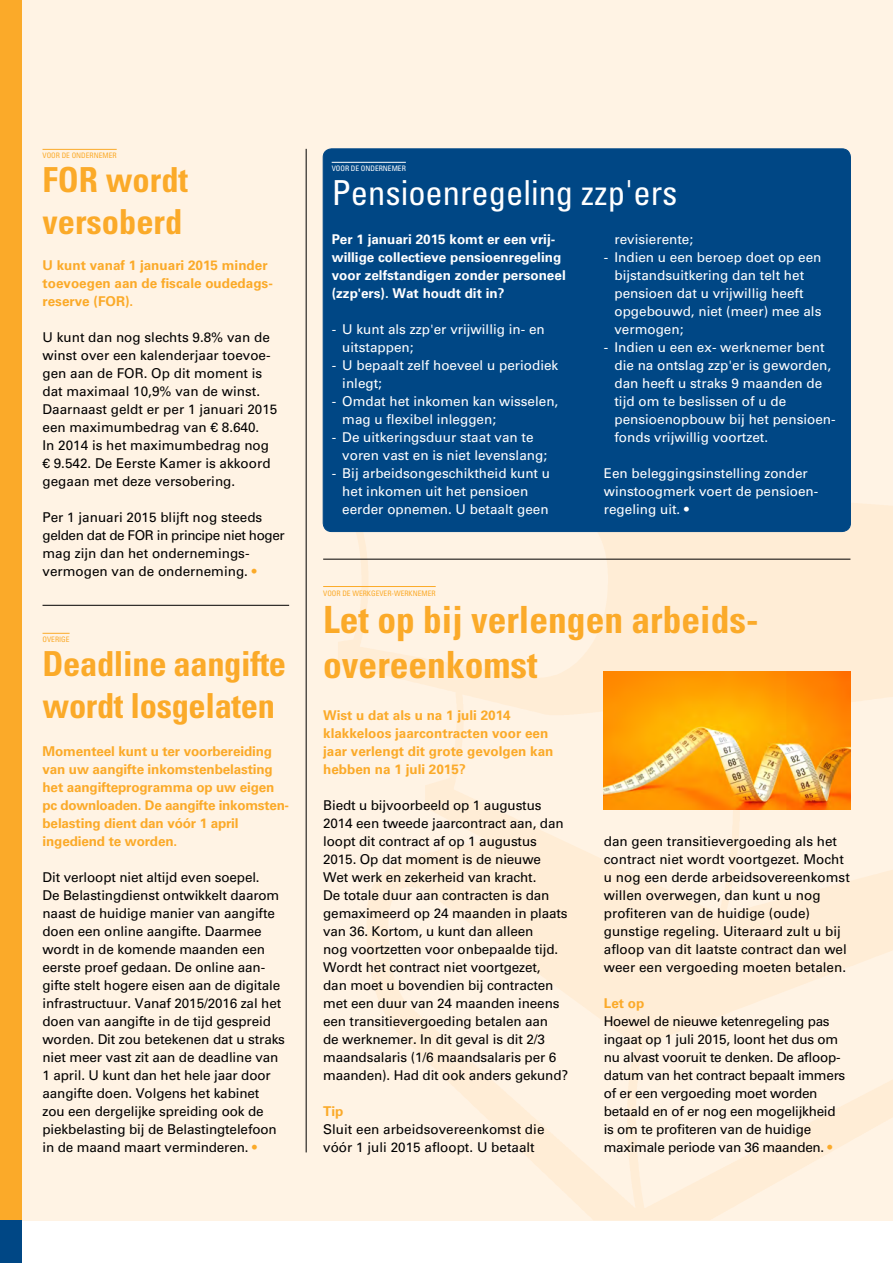
<style>
.page{position:relative;width:893px;height:1263px;background:#fff}
.page>*{position:absolute;margin:0;border:0;box-sizing:border-box;transform-origin:0 0}
.t1{font:700 condensed 37.5px/45px "Univers LT Std";color:#fbaa29}
.t2{font:700 condensed 34.5px/41.4px "Univers LT Std";letter-spacing:-.01em;color:#fbaa29}
.t3{font:condensed 34.5px "Univers LT Std";color:#fff}
.t4{font:13.5px/18px "Univers LT Std";letter-spacing:-.01em;color:#000}
.t5{font:13.5px/18px "Univers LT Std";color:#fff}
.t6{font:700 13.5px/18px "Univers LT Std";letter-spacing:-.01em;color:#fbaa29}
.t7{font:700 13.5px/18px "Univers LT Std";color:#fff}
.t8{font:condensed 7.5px "Univers LT Std";color:#fbaa29}
.t9{font:condensed 7.5px "Univers LT Std";color:#fff}
.s1{color:#fbaa29}
</style>
<div class="page">
<div style="left:0;top:0;width:893px;height:1220px;background:linear-gradient(to right,#fff4e5,#fdefdc)"></div>
<img style="left:337px;top:532px;width:205px;height:324px">
<div style="left:0;top:0;width:21px;height:1263px;background:#fbaa29"></div>
<div style="left:0;top:1220px;width:21px;height:43px;background:#004785"></div>
<div style="left:323px;top:149px;width:527px;height:382px;background:#004785;border-radius:9px"></div>
<img style="left:604px;top:672px;width:246px;height:137px">
<hr style="left:323px;top:559px;width:527px;height:1px;background:#000">
<hr style="left:306px;top:149px;width:1px;height:1003px;background:#000">
<hr style="left:332px;top:162px;width:74px;height:1px;background:#fff">
<hr style="left:323px;top:586px;width:113px;height:1px;background:#fbaa29">
<hr style="left:43px;top:605px;width:246px;height:1px;background:#000">
<hr style="left:43px;top:149px;width:74px;height:1px;background:#fbaa29">
<svg style="left:43px;top:633px;width:27px;height:1px"></svg>
<p class="t8" style="left:43px;top:151px;width:76px">VOOR DE ONDERNEMER</p>
<h2 class="t2" style="left:43px;top:159px;width:147px">FOR wordt versoberd</h2>
<p class="t6" style="left:43px;top:256px;width:232px">U kunt vanaf 1 januari 2015 minder toevoegen aan de fiscale oudedags&shy;reserve (FOR).</p>
<p class="t4" style="left:43px;top:328px;width:236px">U kunt dan nog slechts 9.8% van de winst over een kalenderjaar toevoe&shy;gen aan de FOR. Op dit moment is dat maximaal 10,9% van de winst.<br>Daarnaast geldt er per 1 januari 2015 een maximumbedrag van € 8.640.<br>In 2014 is het maximumbedrag nog € 9.542. De Eerste Kamer is akkoord gegaan met deze versobering.</p>
<p class="t4" style="left:43px;top:508px;width:244px">Per 1 januari 2015 blijft nog steeds gelden dat de FOR in principe niet hoger mag zijn dan het ondernemings&shy;vermogen van de onderneming. <span class="s1">•</span></p>
<p class="t8" style="left:43px;top:635px;width:29px">OVERIGE</p>
<h2 class="t2" style="left:43px;top:643px;width:245px">Deadline aangifte wordt losgelaten</h2>
<p class="t6" style="left:43px;top:742px;width:248px">Momenteel kunt u ter voorbereiding van uw aangifte inkomstenbelasting het aangifteprogramma op uw eigen pc downloaden. De aangifte inkomsten&shy;belasting dient dan vóór 1 april ingediend te worden.</p>
<p class="t4" style="left:43px;top:868px;width:244px">Dit verloopt niet altijd even soepel.<br>De Belastingdienst ontwikkelt daarom naast de huidige manier van aangifte doen een online aangifte. Daarmee wordt in de komende maanden een eerste proef gedaan. De online aan&shy;gifte stelt hogere eisen aan de digitale infrastructuur. Vanaf 2015/2016 zal het doen van aangifte in de tijd gespreid worden. Dit zou betekenen dat u straks niet meer vast zit aan de deadline van 1 april. U kunt dan het hele jaar door aangifte doen. Volgens het kabinet<br>zou een dergelijke spreiding ook de piekbelasting bij de Belastingtelefoon in de maand maart verminderen. <span class="s1">•</span></p>
<p class="t9" style="left:332px;top:164px;width:76px">VOOR DE ONDERNEMER</p>
<h2 class="t3" style="left:332px;top:171px;width:347px">PENSIOENREGELING ZZP'ERS</h2>
<p class="t7" style="left:332px;top:230px;width:236px">Per 1 januari 2015 komt er een vrij&shy;willige collectieve pensioenregeling voor zelfstandigen zonder personeel (zzp'ers). Wat houdt dit in?</p>
<p class="t5" style="left:342px;top:320px;width:204px;text-indent:-11px">- U kunt als zzp'er vrijwillig in- en uitstappen;</p>
<p class="t5" style="left:342px;top:356px;width:218px;text-indent:-11px">- U bepaalt zelf hoeveel u periodiek inlegt;</p>
<p class="t5" style="left:342px;top:392px;width:218px;text-indent:-11px">- Omdat het inkomen kan wisselen, mag u flexibel inleggen;</p>
<p class="t5" style="left:342px;top:428px;width:206px;text-indent:-11px">- De uitkeringsduur staat van te voren vast en is niet levenslang;</p>
<p class="t5" style="left:342px;top:464px;width:209px;text-indent:-11px">- Bij arbeidsongeschiktheid kunt u het inkomen uit het pensioen eerder opnemen. U betaalt geen</p>
<p class="t5" style="left:614px;top:230px;width:80px">revisierente;</p>
<p class="t5" style="left:614px;top:248px;width:209px;text-indent:-11px">- Indien u een beroep doet op een bijstandsuitkering dan telt het pensioen dat u vrijwillig heeft opgebouwd, niet (meer) mee als vermogen;</p>
<p class="t5" style="left:614px;top:338px;width:223px;text-indent:-11px">- Indien u een ex- werknemer bent die na ontslag zzp'er is geworden, dan heeft u straks 9 maanden de tijd om te beslissen of u de pensioenopbouw bij het pensioen&shy;fonds vrijwillig voortzet.</p>
<p class="t5" style="left:604px;top:464px;width:216px">Een beleggingsinstelling zonder winstoogmerk voert de pensioen&shy;regeling uit. •</p>
<p class="t8" style="left:323px;top:588px;width:114px">VOOR DE WERKGEVER-WERKNEMER</p>
<h1 class="t1" style="left:323px;top:597px;width:437px">Let op bij verlengen arbeids&shy;overeenkomst</h1>
<p class="t6" style="left:323px;top:706px;width:232px">Wist u dat als u na 1 juli 2014 klakkeloos jaarcontracten voor een jaar verlengt dit grote gevolgen kan hebben na 1 juli 2015?</p>
<p class="t4" style="left:323px;top:796px;width:247px">Biedt u bijvoorbeeld op 1 augustus 2014 een tweede jaarcontract aan, dan loopt dit contract af op 1 augustus 2015. Op dat moment is de nieuwe Wet werk en zekerheid van kracht.<br>De totale duur aan contracten is dan gemaximeerd op 24 maanden in plaats van 36. Kortom, u kunt dan alleen<br>nog voortzetten voor onbepaalde tijd.<br>Wordt het contract niet voortgezet,<br>dan moet u bovendien bij contracten met een duur van 24 maanden ineens een transitievergoeding betalen aan<br>de werknemer. In dit geval is dit 2/3 maandsalaris (1/6 maandsalaris per 6 maanden). Had dit ook anders gekund?</p>
<p class="t6" style="left:323px;top:1102px;width:22px">Tip</p>
<p class="t4" style="left:323px;top:1120px;width:223px">Sluit een arbeidsovereenkomst die vóór 1 juli 2015 afloopt. U betaalt</p>
<p class="t4" style="left:604px;top:832px;width:248px">dan geen transitievergoeding als het contract niet wordt voortgezet. Mocht u nog een derde arbeidsovereenkomst willen overwegen, dan kunt u nog profiteren van de huidige (oude) gunstige regeling. Uiteraard zult u bij afloop van dit laatste contract dan wel weer een vergoeding moeten betalen.</p>
<p class="t6" style="left:604px;top:994px;width:42px">Let op</p>
<p class="t4" style="left:604px;top:1012px;width:243px">Hoewel de nieuwe ketenregeling pas ingaat op 1 juli 2015, loont het dus om nu alvast vooruit te denken. De afloop&shy;datum van het contract bepaalt immers of er een vergoeding moet worden betaald en of er nog een mogelijkheid is om te profiteren van de huidige maximale periode van 36 maanden. <span class="s1">•</span></p>
</div>
